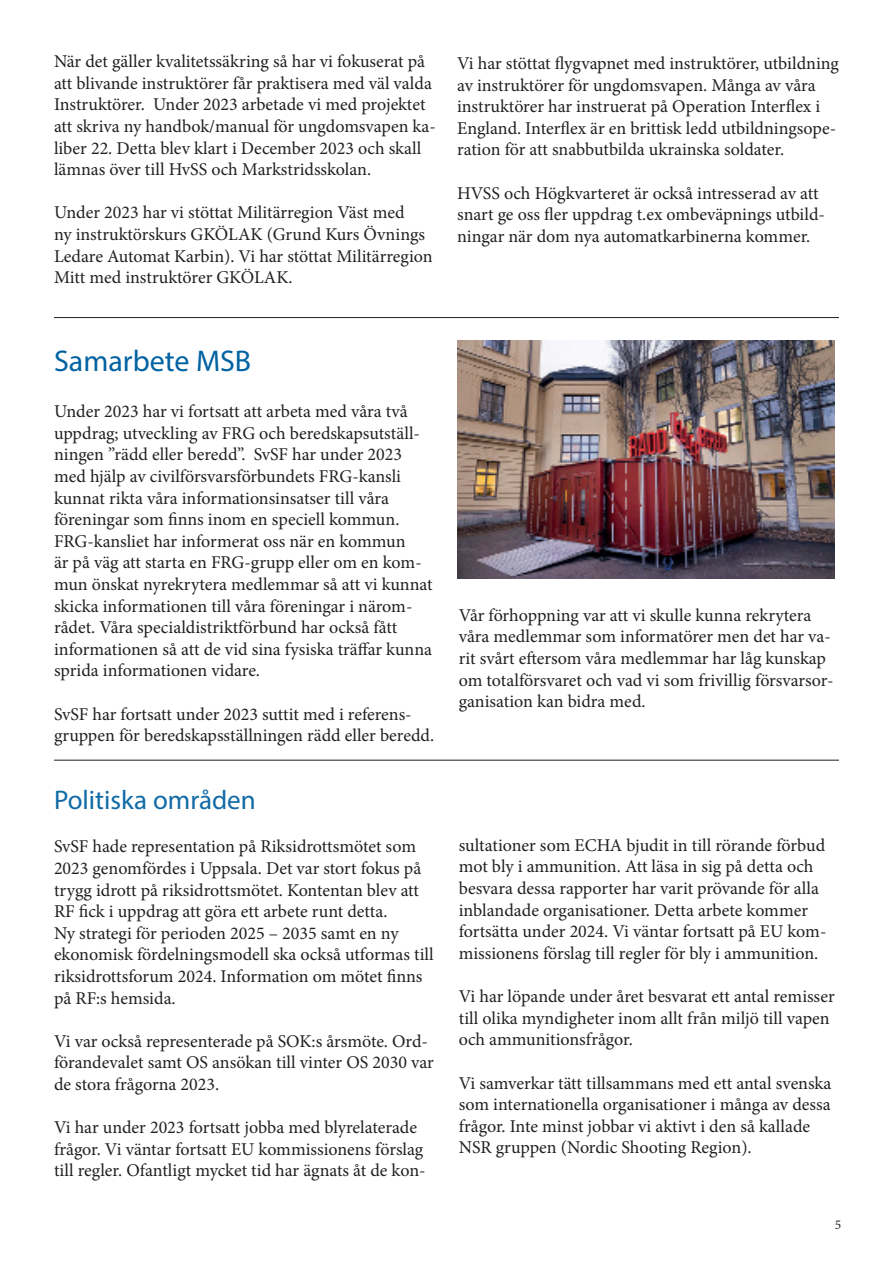
<style>
.page{position:relative;width:893px;height:1263px;background:#fff}
.page>*{position:absolute;margin:0;border:0;box-sizing:border-box;transform-origin:0 0}
.Brödtext_fet{font:30px "Myriad Pro";color:#0062a1}
.t1{font:27px "Myriad Pro";color:#106aa6}
.t2{font:18px/21.6px "Minion Pro";color:#231f20}
.t3{font:13.5px "Minion Pro";color:#231f20}
</style>
<div class="page">
<img style="left:457px;top:341px;width:378px;height:238px">
<hr style="left:54px;top:317px;width:785px;height:1px;background:#231f20">
<hr style="left:54px;top:760px;width:785px;height:1px;background:#231f20">
<p class="t2" style="left:54px;top:51px;width:383px">När det gäller kvalitetssäkring så har vi fokuserat på att blivande instruktörer får praktisera med väl valda Instruktörer. Under 2023 arbetade vi med projektet att skriva ny handbok/manual för ungdomsvapen ka&shy;liber 22. Detta blev klart i December 2023 och skall lämnas över till HvSS och Markstridsskolan.</p>
<p class="t2" style="left:54px;top:202px;width:380px">Under 2023 har vi stöttat Militärregion Väst med<br>ny instruktörskurs GKÖLAK (Grund Kurs Övnings Ledare Automat Karbin). Vi har stöttat Militärregion Mitt med instruktörer GKÖLAK.</p>
<p class="t2" style="left:457px;top:53px;width:383px">Vi har stöttat flygvapnet med instruktörer, utbildning av instruktörer för ungdomsvapen. Många av våra instruktörer har instruerat på Operation Interflex i England. Interflex är en brittisk ledd utbildningsope&shy;ration för att snabbutbilda ukrainska soldater.</p>
<p class="t2" style="left:457px;top:182px;width:369px">HVSS och Högkvarteret är också intresserad av att snart ge oss fler uppdrag t.ex ombeväpnings utbild&shy;ningar när dom nya automatkarbinerna kommer.</p>
<p class="Brödtext_fet" style="left:54px;top:342px;width:199px">Samarbete MSB</p>
<p class="t2" style="left:54px;top:401px;width:380px">Under 2023 har vi fortsatt att arbeta med våra två uppdrag; utveckling av FRG och beredskapsutställ&shy;ningen ”rädd eller beredd”. SvSF har under 2023 med hjälp av civilförsvarsförbundets FRG-kansli kunnat rikta våra informationsinsatser till våra föreningar som finns inom en speciell kommun.<br>FRG-kansliet har informerat oss när en kommun<br>är på väg att starta en FRG-grupp eller om en kom&shy;mun önskat nyrekrytera medlemmar så att vi kunnat skicka informationen till våra föreningar i närom&shy;rådet. Våra specialdistriktförbund har också fått informationen så att de vid sina fysiska träffar kunna sprida informationen vidare.</p>
<p class="t2" style="left:54px;top:703px;width:382px">SvSF har fortsatt under 2023 suttit med i referens&shy;gruppen för beredskapsställningen rädd eller beredd.</p>
<p class="t1" style="left:54px;top:783px;width:203px">Politiska områden</p>
<p class="t2" style="left:54px;top:836px;width:369px">SvSF hade representation på Riksidrottsmötet som 2023 genomfördes i Uppsala. Det var stort fokus på trygg idrott på riksidrottsmötet. Kontentan blev att RF fick i uppdrag att göra ett arbete runt detta.</p>
<p class="t2" style="left:54px;top:922px;width:381px">Ny strategi för perioden 2025 – 2035 samt en ny ekonomisk fördelningsmodell ska också utformas till riksidrottsforum 2024. Information om mötet finns på RF:s hemsida.</p>
<p class="t2" style="left:54px;top:1030px;width:381px">Vi var också representerade på SOK:s årsmöte. Ord&shy;förandevalet samt OS ansökan till vinter OS 2030 var de stora frågorna 2023.</p>
<p class="t2" style="left:54px;top:1117px;width:373px">Vi har under 2023 fortsatt jobba med blyrelaterade frågor. Vi väntar fortsatt EU kommissionens förslag till regler. Ofantligt mycket tid har ägnats åt de kon-</p>
<p class="t2" style="left:459px;top:604px;width:376px">Vår förhoppning var att vi skulle kunna rekrytera våra medlemmar som informatörer men det har va&shy;rit svårt eftersom våra medlemmar har låg kunskap om totalförsvaret och vad vi som frivillig försvarsor&shy;ganisation kan bidra med.</p>
<p class="t2" style="left:459px;top:834px;width:369px">sultationer som ECHA bjudit in till rörande förbud mot bly i ammunition. Att läsa in sig på detta och besvara dessa rapporter har varit prövande för alla inblandade organisationer. Detta arbete kommer fortsätta under 2024. Vi väntar fortsatt på EU kom&shy;missionens förslag till regler för bly i ammunition.</p>
<p class="t2" style="left:459px;top:986px;width:377px">Vi har löpande under året besvarat ett antal remisser till olika myndigheter inom allt från miljö till vapen och ammunitionsfrågor.</p>
<p class="t2" style="left:459px;top:1072px;width:374px">Vi samverkar tätt tillsammans med ett antal svenska som internationella organisationer i många av dessa frågor. Inte minst jobbar vi aktivt i den så kallade NSR gruppen (Nordic Shooting Region).</p>
<p class="t3" style="left:835px;top:1216px;width:8px">5</p>
</div>
